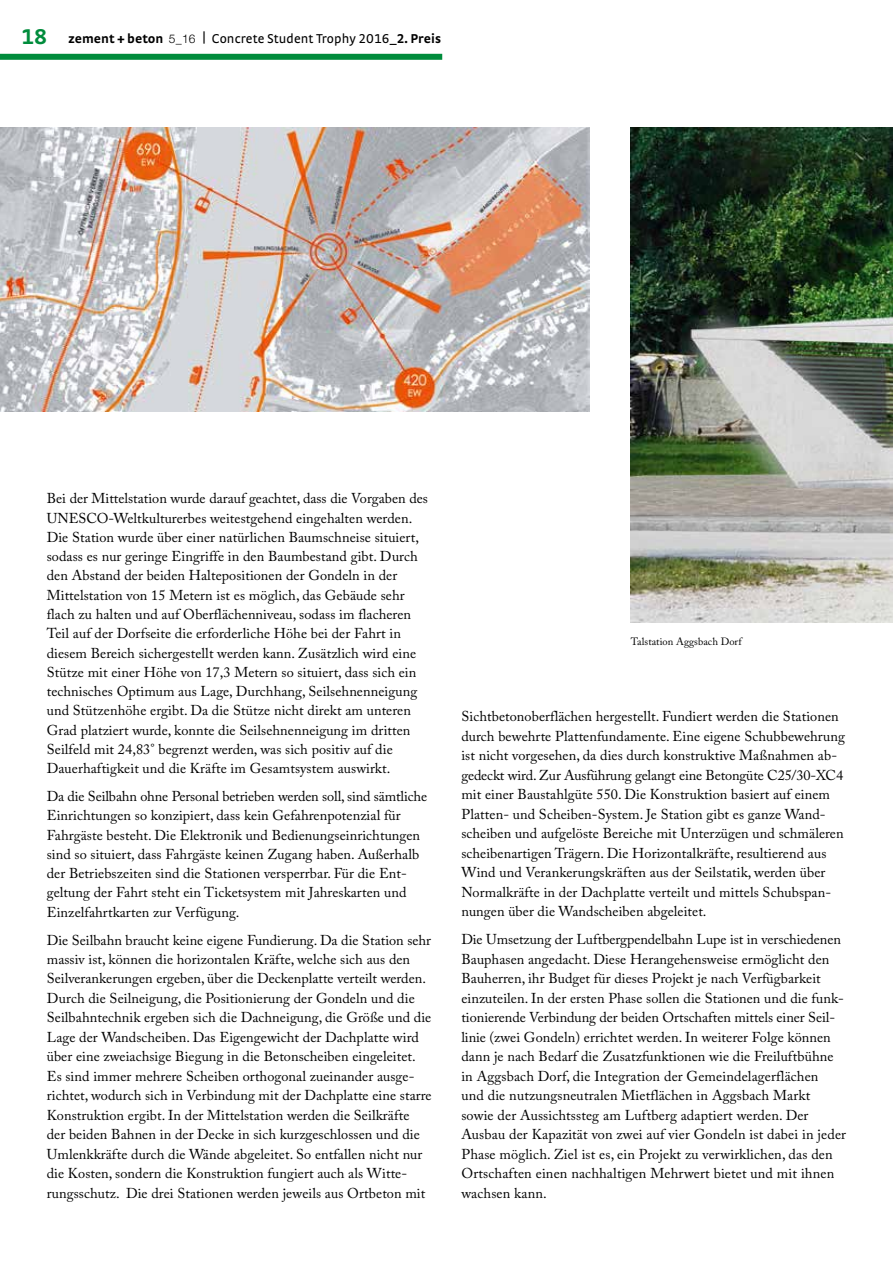
<style>
.page{position:relative;width:893px;height:1263px;background:#fff}
.page>*{position:absolute;margin:0;border:0;box-sizing:border-box;transform-origin:0 0}
.t1{font:700 22.5px "Strada TF";color:#008c3c}
.t2{font:14.25px/19.5px "Adobe Caslon Pro";letter-spacing:.005em;color:#000}
.t3{font:13.5px "Strada TF";letter-spacing:.005em;color:#000}
.t4{font:700 13.5px "Strada";color:#000}
.t5{font:10.5px "Adobe Caslon Pro";letter-spacing:.005em;color:#000}
.s1{font-weight:700}
.s2{font-family:"Helvetica Neue LT";font-weight:300;font-size:12px}
</style>
<div class="page">
<div style="left:0;top:54px;width:442px;height:6px;background:#008c3c"></div>
<img style="left:631px;top:127px;width:262px;height:496px">
<img style="left:0;top:127px;width:590px;height:284px">
<h1 class="t1" style="left:21px;top:23px;width:27px">18</h1>
<p class="t3" style="left:202px;top:31px;width:240px"><sup>|</sup> Concrete Student Trophy 2016_<span class="s1">2. Preis</span></p>
<p class="t4" style="left:68px;top:31px;width:129px">zement + beton <span class="s2">5_16</span></p>
<p class="t2" style="left:47px;top:489px;width:383px">Bei der Mittelstation wurde darauf geachtet, dass die Vorgaben des UNESCO-Weltkulturerbes weitestgehend eingehalten werden.<br>Die Station wurde über einer natürlichen Baumschneise situiert, sodass es nur geringe Eingriffe in den Baumbestand gibt. Durch den Abstand der beiden Haltepositionen der Gondeln in der Mittelstation von 15 Metern ist es möglich, das Gebäude sehr flach zu halten und auf Oberflächenniveau, sodass im flacheren Teil auf der Dorfseite die erforderliche Höhe bei der Fahrt in diesem Bereich sichergestellt werden kann. Zusätzlich wird eine Stütze mit einer Höhe von 17,3 Metern so situiert, dass sich ein technisches Optimum aus Lage, Durchhang, Seilsehnenneigung und Stützenhöhe ergibt. Da die Stütze nicht direkt am unteren Grad platziert wurde, konnte die Seilsehnenneigung im dritten Seilfeld mit 24,83° begrenzt werden, was sich positiv auf die Dauerhaftigkeit und die Kräfte im Gesamtsystem auswirkt.</p>
<p class="t2" style="left:47px;top:786px;width:382px">Da die Seilbahn ohne Personal betrieben werden soll, sind sämtliche Einrichtungen so konzipiert, dass kein Gefahrenpotenzial für Fahrgäste besteht. Die Elektronik und Bedienungseinrichtungen sind so situiert, dass Fahrgäste keinen Zugang haben. Außerhalb der Betriebszeiten sind die Stationen versperrbar. Für die Ent&shy;geltung der Fahrt steht ein Ticketsystem mit Jahreskarten und Einzelfahrtkarten zur Verfügung.</p>
<p class="t2" style="left:47px;top:930px;width:386px">Die Seilbahn braucht keine eigene Fundierung. Da die Station sehr massiv ist, können die horizontalen Kräfte, welche sich aus den Seilverankerungen ergeben, über die Deckenplatte verteilt werden.<br>Durch die Seilneigung, die Positionierung der Gondeln und die Seilbahntechnik ergeben sich die Dachneigung, die Größe und die Lage der Wandscheiben. Das Eigengewicht der Dachplatte wird über eine zweiachsige Biegung in die Betonscheiben eingeleitet.<br>Es sind immer mehrere Scheiben orthogonal zueinander ausge&shy;richtet, wodurch sich in Verbindung mit der Dachplatte eine starre Konstruktion ergibt. In der Mittelstation werden die Seilkräfte<br>der beiden Bahnen in der Decke in sich kurzgeschlossen und die Umlenkkräfte durch die Wände abgeleitet. So entfallen nicht nur die Kosten, sondern die Konstruktion fungiert auch als Witte&shy;rungsschutz. Die drei Stationen werden jeweils aus Ortbeton mit</p>
<p class="t5" style="left:631px;top:636px;width:112px">Talstation Aggsbach Dorf</p>
<p class="t2" style="left:461px;top:707px;width:385px">Sichtbetonoberflächen hergestellt. Fundiert werden die Stationen durch bewehrte Plattenfundamente. Eine eigene Schubbewehrung ist nicht vorgesehen, da dies durch konstruktive Maßnahmen ab&shy;gedeckt wird. Zur Ausführung gelangt eine Betongüte C25/30-XC4 mit einer Baustahlgüte 550. Die Konstruktion basiert auf einem Platten- und Scheiben-System. Je Station gibt es ganze Wand&shy;scheiben und aufgelöste Bereiche mit Unterzügen und schmäleren scheibenartigen Trägern. Die Horizontalkräfte, resultierend aus Wind und Verankerungskräften aus der Seilstatik, werden über Normalkräfte in der Dachplatte verteilt und mittels Schubspan&shy;nungen über die Wandscheiben abgeleitet.</p>
<p class="t2" style="left:461px;top:929px;width:386px">Die Umsetzung der Luftbergpendelbahn Lupe ist in verschiedenen Bauphasen angedacht. Diese Herangehensweise ermöglicht den Bauherren, ihr Budget für dieses Projekt je nach Verfügbarkeit einzuteilen. In der ersten Phase sollen die Stationen und die funk&shy;tionierende Verbindung der beiden Ortschaften mittels einer Seil&shy;linie (zwei Gondeln) errichtet werden. In weiterer Folge können dann je nach Bedarf die Zusatzfunktionen wie die Freiluftbühne in Aggsbach Dorf, die Integration der Gemeindelagerflächen<br>und die nutzungsneutralen Mietflächen in Aggsbach Markt<br>sowie der Aussichtssteg am Luftberg adaptiert werden. Der Ausbau der Kapazität von zwei auf vier Gondeln ist dabei in jeder Phase möglich. Ziel ist es, ein Projekt zu verwirklichen, das den Ortschaften einen nachhaltigen Mehrwert bietet und mit ihnen wachsen kann.</p>
</div>
